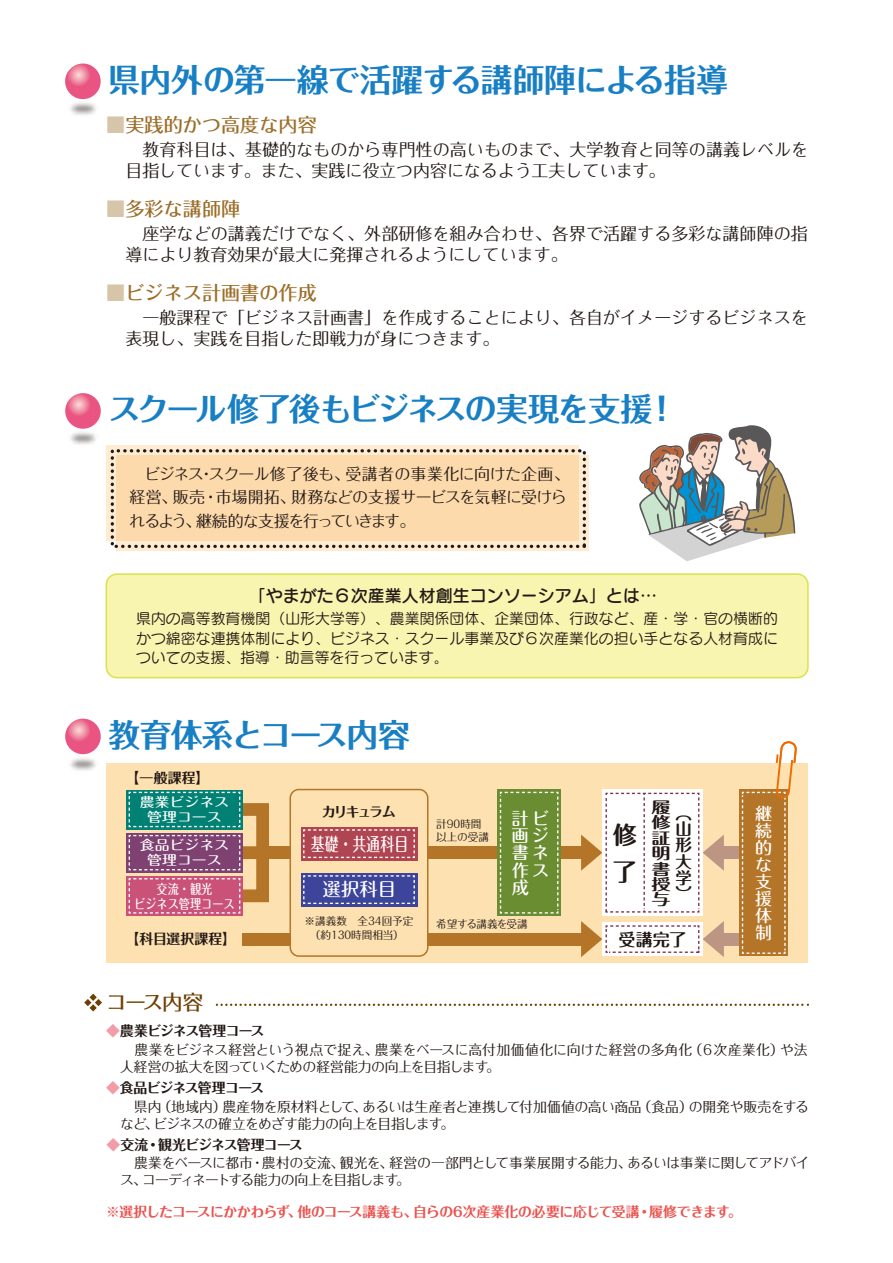
<style>
.page{position:relative;width:893px;height:1263px;background:#fff}
.page>*{position:absolute;margin:0;border:0;box-sizing:border-box;transform-origin:0 0}
.t1{font:700 31.95px "Folk Pro";letter-spacing:-.035em;color:#187fc4}
.t2{font:700 31.95px "Folk Pro";letter-spacing:-.06em;color:#187fc4}
.t3{font:700 24.15px/36.2px "Maru Fo Pro";color:#221815}
.t4{font:500 20.55px "Folk Pro";letter-spacing:-.05em;color:#6d3f03}
.t5{font:500 19.2px "Folk Pro";color:#9c6e29}
.t6{font:500 18.3px "Maru Fo Pro";color:#fff;scale:.76 1}
.t7{font:500 18.3px "Maru Fo Pro";color:#fff}
.t8{font:500 17.4px/17.4px "Maru Fo Pro";color:#fff;text-align:justify}
.t9{font:16.95px/21.3px "Folk Pro";letter-spacing:.005em;color:#221815}
.t10{font:16.95px "Seurat Pro DB";color:#221815}
.t11{font:500 16.95px/17px "Maru Fo Pro";color:#fff;text-align:justify}
.t12{font:700 16.95px "Maru Fo Pro";color:#221815}
.t13{font:700 16.35px/16.4px "Maru Fo Pro";color:#221815;text-align:justify}
.t14{font:15.9px/23.4px "Folk Pro";letter-spacing:-.035em;color:#221815}
.t15{font:700 15.45px/15.5px "Maru Fo Pro";color:#221815;text-align:justify;scale:1.25 1}
.t16{font:14.85px/19.2px "Seurat Pro M";letter-spacing:.005em;color:#221815;text-align:justify}
.t17{font:13.8px/18.5px "Folk Pro";letter-spacing:-.03em;color:#221815}
.t18{font:13.8px/18.5px "Folk Pro";letter-spacing:.005em;color:#221815}
.t19{font:13.8px "Folk Pro";letter-spacing:-.065em;color:#221815}
.t20{font:700 13.8px "Folk Pro";letter-spacing:-.025em;color:#ea5450}
.t21{font:700 13.8px "Folk Pro";letter-spacing:-.02em;color:#221815}
.t22{font:500 13.35px/14.9px "Maru Fo Pro";color:#fff;text-align:center;scale:1.11 1}
.t23{font:500 13.35px/14.9px "Maru Fo Pro";color:#fff;text-align:center;scale:.83 1}
.t24{font:10.65px/13.8px "Folk Pro";color:#221815}
.t25{font:10.65px "Folk Pro";letter-spacing:-.06em;color:#221815}
.s1{color:rgb(156 110 41/.4)}
.s2{font-weight:700;color:#f19ca7}
.s3{font-weight:700}
</style>
<div class="page">
<svg style="left:639px;top:425px;width:156px;height:136px"></svg>
<div style="left:117px;top:455px;width:472px;height:96px;background:linear-gradient(to right,#feecd2,#feecd2)"></div>
<div style="left:106px;top:445px;width:472px;height:95px;background:#fddaac"></div>
<div style="left:111px;top:449px;width:475px;height:99px;border:3px dashed #221815"></div>
<div style="left:106px;top:574px;width:702px;height:104px;background:#f8f5b0;border-radius:11px"></div>
<div style="left:106px;top:573px;width:703px;height:105px;border:2px solid #dae24a;border-radius:11px"></div>
<div style="left:106px;top:762px;width:702px;height:200px;background:#fde1b0"></div>
<div style="left:230px;top:803px;width:39px;height:99px;border:13px solid #b47528"></div>
<div style="left:263px;top:846px;width:323px;height:13px;background:#b47528"></div>
<div style="left:243px;top:933px;width:343px;height:12px;background:#b47528"></div>
<div style="left:290px;top:789px;width:138px;height:167px;background:#fde1b0;border-radius:9px"></div>
<div style="left:289px;top:789px;width:139px;height:168px;border:2px solid #b47528;border-radius:9px"></div>
<div style="left:719px;top:846px;width:25px;height:13px;background:#bd9583"></div>
<div style="left:719px;top:933px;width:25px;height:12px;background:#bd9583"></div>
<div style="left:126px;top:789px;width:117px;height:40px;background:#008174"></div>
<svg style="left:128px;top:791px;width:113px;height:37px"></svg>
<div style="left:126px;top:876px;width:117px;height:40px;background:#ca5178"></div>
<svg style="left:128px;top:878px;width:113px;height:36px"></svg>
<div style="left:602px;top:789px;width:101px;height:127px;background:#fff"></div>
<svg style="left:581px;top:921px;width:143px;height:36px"></svg>
<div style="left:740px;top:789px;width:48px;height:167px;background:#b47528"></div>
<div style="left:498px;top:789px;width:63px;height:127px;background:#6b8d31"></div>
<svg style="left:499px;top:791px;width:60px;height:123px"></svg>
<svg style="left:741px;top:741px;width:56px;height:213px"></svg>
<div style="left:236px;top:846px;width:27px;height:13px;background:#b47528"></div>
<div style="left:126px;top:833px;width:117px;height:40px;background:#7f4171"></div>
<svg style="left:128px;top:834px;width:113px;height:37px"></svg>
<svg style="left:581px;top:792px;width:143px;height:121px"></svg>
<svg style="left:84px;top:994px;width:18px;height:17px"></svg>
<svg style="left:217px;top:1004px;width:592px;height:2px"></svg>
<div style="left:301px;top:827px;width:116px;height:33px;background:#b04552"></div>
<svg style="left:303px;top:829px;width:112px;height:30px"></svg>
<div style="left:301px;top:873px;width:116px;height:33px;background:#3c459a"></div>
<svg style="left:303px;top:875px;width:112px;height:29px"></svg>
<img style="left:65px;top:63px;width:33px;height:52px">
<svg style="left:65px;top:64px;width:36px;height:35px"></svg>
<img style="left:65px;top:393px;width:83px;height:102px">
<svg style="left:65px;top:393px;width:36px;height:36px"></svg>
<img style="left:65px;top:718px;width:83px;height:102px">
<svg style="left:65px;top:719px;width:36px;height:35px"></svg>
<h1 class="t1" style="left:108px;top:52px;width:621px">県内外の第一線で活躍する講師陣による指導</h1>
<p class="t5" style="left:106px;top:109px;width:212px"><span class="s1">■</span>実践的かつ高度な内容</p>
<p class="t9" style="left:125px;top:136px;width:684px">　教育科目は、基礎的なものから専門性の高いものまで、大学教育と同等の講義レベルを目指しています。また、実践に役立つ内容になるよう工夫しています。</p>
<p class="t5" style="left:106px;top:193px;width:135px"><span class="s1">■</span>多彩な講師陣</p>
<p class="t9" style="left:125px;top:220px;width:684px">　座学などの講義だけでなく、外部研修を組み合わせ、各界で活躍する多彩な講師陣の指導により教育効果が最大に発揮されるようにしています。</p>
<p class="t5" style="left:106px;top:277px;width:212px"><span class="s1">■</span>ビジネス計画書の作成</p>
<p class="t9" style="left:125px;top:304px;width:684px;text-indent:17px">一般課程で「ビジネス計画書」を作成することにより、各自がイメージするビジネスを表現し、実践を目指した即戦力が身につきます。</p>
<h1 class="t2" style="left:108px;top:382px;width:571px">スクール修了後もビジネスの実現を支援！</h1>
<p class="t14" style="left:130px;top:460px;width:442px">　ビジネス・スクール修了後も、受講者の事業化に向けた企画、経営、販売・市場開拓、財務などの支援サービスを気軽に受けられるよう、継続的な支援を行っていきます。</p>
<p class="t10" style="left:249px;top:584px;width:410px">「やまがた６次産業人材創生コンソーシアム」とは…</p>
<p class="t16" style="left:136px;top:609px;width:643px">県内の高等教育機関（山形大学等）、農業関係団体、企業団体、行政など、産・学・官の横断的かつ綿密な連携体制により、ビジネス・スクール事業及び６次産業化の担い手となる人材育成についての支援、指導・助言等を行っています。</p>
<h1 class="t1" style="left:108px;top:707px;width:303px">教育体系とコース内容</h1>
<p class="t21" style="left:126px;top:766px;width:85px">【一般課程】</p>
<p class="t22" style="left:140px;top:793px;width:82px">農業ビジネス管理コース</p>
<p class="t22" style="left:140px;top:836px;width:82px">食品ビジネス管理コース</p>
<p class="t23" style="left:134px;top:880px;width:123px">交流・観光<br>ビジネス管理コース</p>
<p class="t21" style="left:126px;top:927px;width:112px">【科目選択課程】</p>
<p class="t21" style="left:322px;top:800px;width:76px">カリキュラム</p>
<p class="t6" style="left:311px;top:829px;width:130px">基礎・共通科目</p>
<p class="t7" style="left:323px;top:875px;width:75px">選択科目</p>
<p class="t24" style="left:304px;top:912px;width:111px">※講義数　全34回予定　（約130時間相当）</p>
<p class="t15" style="left:651px;top:797px;width:17px">履修証明書</p>
<p class="t8" style="left:512px;top:807px;width:38px">計ビ画ジ書ネ作ス成</p>
<p class="t11" style="left:755px;top:803px;width:18px">継続的な支援体制</p>
<p class="t13" style="left:675px;top:802px;width:17px">（山形大学）</p>
<p class="t24" style="left:436px;top:816px;width:54px;line-height:12.8px">計90時間以上の受講</p>
<h2 class="t3" style="left:613px;top:814px;width:25px">修了</h2>
<p class="t15" style="left:651px;top:875px;width:16px">授与</p>
<p class="t25" style="left:436px;top:914px;width:93px">希望する講義を受講</p>
<p class="t12" style="left:619px;top:926px;width:69px">受講完了</p>
<p class="t4" style="left:106px;top:985px;width:98px">コース内容</p>
<p class="t18" style="left:120px;top:1020px;width:689px;text-indent:-14px"><span class="s2">◆</span><span class="s3">農業ビジネス管理コース<br></span>　農業をビジネス経営という視点で捉え、農業をベースに高付加価値化に向けた経営の多角化（６次産業化）や法</p>
<p class="t17" style="left:120px;top:1055px;width:381px">人経営の拡大を図っていくための経営能力の向上を目指します。</p>
<p class="t17" style="left:120px;top:1077px;width:690px;text-indent:-14px"><span class="s2">◆</span><span class="s3">食品ビジネス管理コース<br></span>　県内（地域内）農産物を原材料として、あるいは生産者と連携して付加価値の高い商品（食品）の開発や販売をする</p>
<p class="t19" style="left:120px;top:1112px;width:336px">など、ビジネスの確立をめざす能力の向上を目指します。</p>
<p class="t17" style="left:134px;top:1133px;width:677px;text-indent:-28px"><span class="s2">◆</span><span class="s3">交流・観光ビジネス管理コース<br></span>農業をベースに都市・農村の交流、観光を、経営の一部門として事業展開する能力、あるいは事業に関してアドバイ</p>
<p class="t19" style="left:120px;top:1168px;width:291px">ス、コーディネートする能力の向上を目指します。</p>
<p class="t20" style="left:106px;top:1200px;width:637px">※選択したコースにかかわらず、他のコース講義も、自らの6次産業化の必要に応じて受講・履修できます。</p>
</div>
